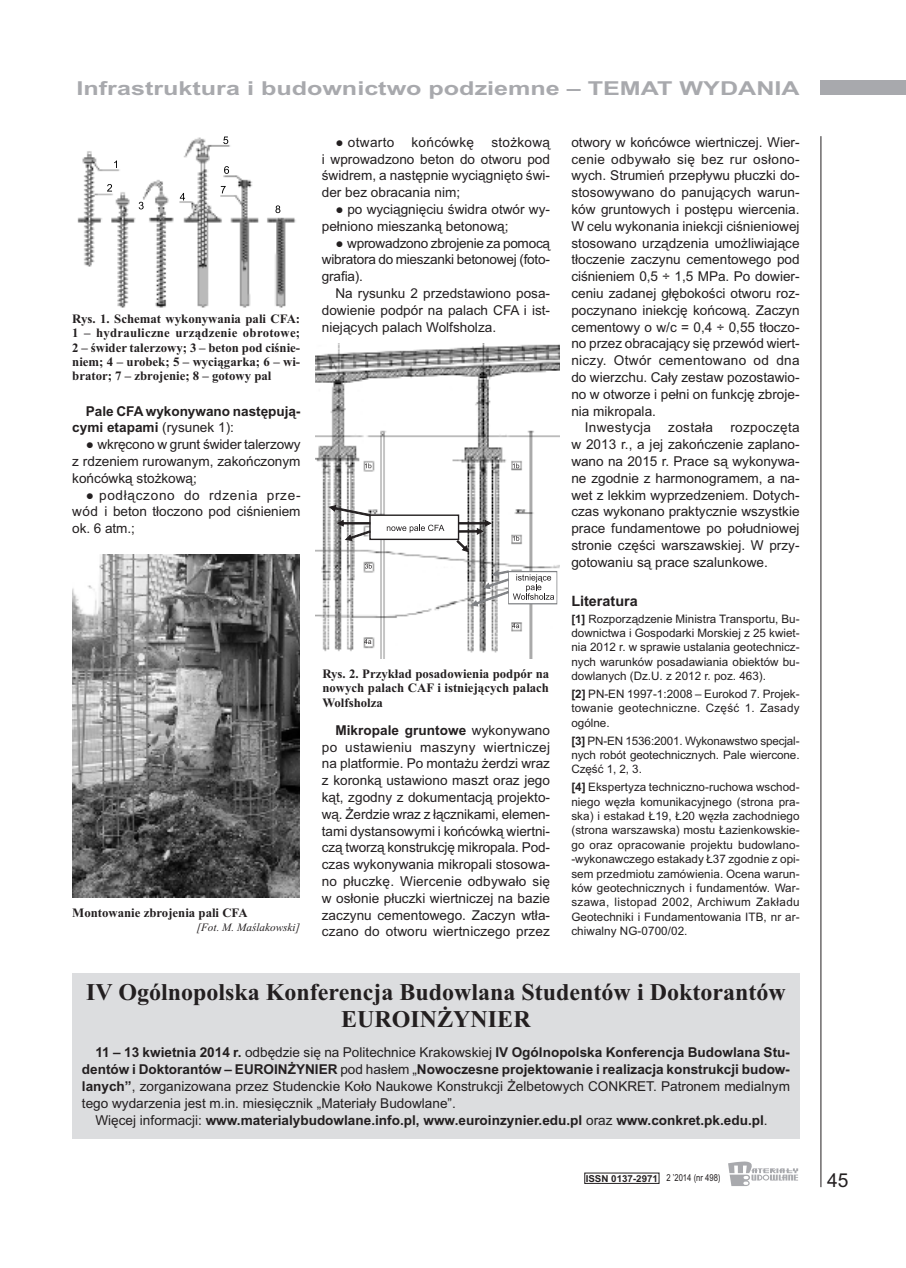
<style>
.page{position:relative;width:906px;height:1268px;background:#fff}
.page>*{position:absolute;margin:0;border:0;box-sizing:border-box;transform-origin:0 0}
.t1{font:700 24px/27.2px "Times New Roman";color:#231f20;text-align:center}
.t2{font:700 19.2px "Arial";color:#a8a9ad;scale:1.31 1}
.t3{font:19.2px "Arial";color:#231f20}
.t4{font:700 14.4px "Arial";color:#231f20}
.t5{font:13.65px/16.8px "Arial";color:#231f20;text-align:justify}
.t6{font:700 13.65px/16.8px "Arial";color:#231f20}
.t7{font:13.65px "Arial";letter-spacing:.02em;color:#231f20}
.t8{font:13.65px "Arial";letter-spacing:-.02em;color:#231f20}
.t9{font:700 12.75px/14.4px "Times New Roman";color:#231f20;text-align:justify}
.t10{font:11.7px/14.4px "Arial";color:#231f20;text-align:justify}
.t11{font:italic 11.25px "Times New Roman";color:#231f20}
.t12{font:700 9.6px "Arial";color:#231f20}
.s1{font-weight:400}
.s2{font-weight:700}
.s3{font-weight:700;font-size:11.55px}
.s4{font-size:11.55px}
</style>
<div class="page">
<div style="left:821px;top:81px;width:85px;height:14px;background:#a8a9ad"></div>
<hr style="left:820px;top:136px;width:1px;height:1050px;background:#231f20">
<svg style="left:728px;top:1161px;width:70px;height:24px"></svg>
<img style="left:77px;top:137px;width:219px;height:170px">
<svg style="left:114px;top:160px;width:3px;height:8px"></svg>
<svg style="left:107px;top:184px;width:5px;height:7px"></svg>
<svg style="left:139px;top:202px;width:5px;height:7px"></svg>
<svg style="left:180px;top:193px;width:5px;height:7px"></svg>
<svg style="left:223px;top:136px;width:5px;height:8px"></svg>
<svg style="left:224px;top:166px;width:5px;height:8px"></svg>
<svg style="left:221px;top:186px;width:5px;height:7px"></svg>
<svg style="left:275px;top:205px;width:5px;height:8px"></svg>
<img style="left:72px;top:554px;width:228px;height:343px">
<img style="left:315px;top:344px;width:244px;height:314px">
<div style="left:370px;top:515px;width:88px;height:24px;background:#fff"></div>
<div style="left:369px;top:514px;width:90px;height:26px;border:1px solid #231f20"></div>
<svg style="left:387px;top:524px;width:57px;height:8px"></svg>
<div style="left:508px;top:571px;width:51px;height:32px;background:#dbdbdc"></div>
<div style="left:508px;top:571px;width:49px;height:32px;background:#fff"></div>
<svg style="left:329px;top:505px;width:41px;height:35px"></svg>
<svg style="left:457px;top:540px;width:11px;height:11px"></svg>
<svg style="left:458px;top:520px;width:33px;height:14px"></svg>
<svg style="left:471px;top:570px;width:83px;height:36px"></svg>
<svg style="left:365px;top:463px;width:6px;height:5px"></svg>
<svg style="left:513px;top:463px;width:6px;height:5px"></svg>
<svg style="left:513px;top:536px;width:6px;height:4px"></svg>
<svg style="left:512px;top:623px;width:7px;height:5px"></svg>
<svg style="left:365px;top:563px;width:7px;height:5px"></svg>
<svg style="left:364px;top:639px;width:7px;height:5px"></svg>
<div style="left:72px;top:972px;width:727px;height:166px;background:#dcdddf"></div>
<p class="t2" style="left:77px;top:77px;width:553px">Infrastruktura i budownictwo podziemne – TEMAT WYDANIA</p>
<p class="t9" style="left:72px;top:311px;width:229px">Rys. 1. Schemat wykonywania pali CFA:<br>1 – hydrauliczne urządzenie obrotowe; 2 – świder talerzowy; 3 – beton pod ciśnie&shy;niem; 4 – urobek; 5 – wyciągarka; 6 – wi&shy;brator; 7 – zbrojenie; 8 – gotowy pal</p>
<p class="t6" style="left:72px;top:402px;width:230px;text-indent:14px">Pale CFA wykonywano następują&shy;cymi etapami <span class="s1">(rysunek 1):</span></p>
<p class="t5" style="left:72px;top:436px;width:230px;text-indent:13px">● wkręcono w grunt świder talerzowy z rdzeniem rurowanym, zakończonym końcówką stożkową;</p>
<p class="t5" style="left:72px;top:486px;width:230px;text-indent:13px">● podłączono do rdzenia prze&shy;wód i beton tłoczono pod ciśnieniem ok. 6 atm.;</p>
<p class="t9" style="left:72px;top:905px;width:177px">Montowanie zbrojenia pali CFA</p>
<p class="t11" style="left:197px;top:920px;width:105px">[Fot. M. Maślakowski]</p>
<p class="t7" style="left:335px;top:134px;width:60px">● otwarto</p>
<p class="t7" style="left:411px;top:134px;width:64px">końcówkę</p>
<p class="t5" style="left:322px;top:134px;width:230px;text-indent:169px">stożkową i wprowadzono beton do otworu pod świdrem, a następnie wyciągnięto świ&shy;der bez obracania nim;</p>
<p class="t5" style="left:322px;top:201px;width:230px;text-indent:13px">● po wyciągnięciu świdra otwór wy&shy;pełniono mieszanką betonową;</p>
<p class="t8" style="left:335px;top:235px;width:216px">● wprowadzono zbrojenie za pomocą</p>
<p class="t5" style="left:322px;top:251px;width:230px">wibratora do mieszanki betonowej (foto-</p>
<p class="t5" style="left:322px;top:268px;width:43px">grafia).</p>
<p class="t5" style="left:335px;top:285px;width:216px">Na rysunku 2 przedstawiono posa-</p>
<p class="t5" style="left:322px;top:301px;width:230px">dowienie podpór na palach CFA i ist-</p>
<p class="t5" style="left:322px;top:318px;width:176px">niejących palach Wolfsholza.</p>
<p class="t9" style="left:322px;top:666px;width:228px">Rys. 2. Przykład posadowienia podpór na nowych palach CAF i istniejących palach Wolfsholza</p>
<p class="t5" style="left:322px;top:721px;width:230px;text-indent:14px"><span class="s2">Mikropale gruntowe</span> wykonywano po ustawieniu maszyny wiertniczej na platformie. Po montażu żerdzi wraz z koronką ustawiono maszt oraz jego kąt, zgodny z dokumentacją projekto&shy;wą. Żerdzie wraz z łącznikami, elemen&shy;tami dystansowymi i końcówką wiertni&shy;czą tworzą konstrukcję mikropala. Pod&shy;czas wykonywania mikropali stosowa&shy;no płuczkę. Wiercenie odbywało się w osłonie płuczki wiertniczej na bazie zaczynu cementowego. Zaczyn wtła&shy;czano do otworu wiertniczego przez</p>
<p class="t5" style="left:571px;top:134px;width:230px">otwory w końcówce wiertniczej. Wier-</p>
<p class="t7" style="left:571px;top:151px;width:230px">cenie odbywało się bez rur osłono-</p>
<p class="t5" style="left:571px;top:167px;width:230px">wych. Strumień przepływu płuczki do-</p>
<p class="t5" style="left:571px;top:184px;width:230px">stosowywano do panujących warun-</p>
<p class="t5" style="left:571px;top:201px;width:230px">ków gruntowych i postępu wiercenia.</p>
<p class="t5" style="left:571px;top:218px;width:230px">W celu wykonania iniekcji ciśnieniowej</p>
<p class="t5" style="left:571px;top:234px;width:230px">stosowano urządzenia umożliwiające</p>
<p class="t5" style="left:571px;top:251px;width:230px">tłoczenie zaczynu cementowego pod</p>
<p class="t5" style="left:571px;top:268px;width:230px">ciśnieniem 0,5 ÷ 1,5 MPa. Po dowier-</p>
<p class="t5" style="left:571px;top:285px;width:230px">ceniu zadanej głębokości otworu roz-</p>
<p class="t5" style="left:571px;top:301px;width:230px">poczynano iniekcję końcową. Zaczyn</p>
<p class="t5" style="left:571px;top:318px;width:230px">cementowy o w/c = 0,4 ÷ 0,55 tłoczo-</p>
<p class="t5" style="left:571px;top:335px;width:230px">no przez obracający się przewód wiert-</p>
<p class="t7" style="left:571px;top:352px;width:230px">niczy. Otwór cementowano od dna</p>
<p class="t5" style="left:571px;top:369px;width:230px">do wierzchu. Cały zestaw pozostawio-</p>
<p class="t5" style="left:571px;top:385px;width:230px">no w otworze i pełni on funkcję zbroje-</p>
<p class="t5" style="left:571px;top:402px;width:86px">nia mikropala.</p>
<p class="t7" style="left:585px;top:419px;width:68px">Inwestycja</p>
<p class="t7" style="left:668px;top:419px;width:46px">została</p>
<p class="t5" style="left:571px;top:419px;width:230px;text-indent:159px">rozpoczęta w 2013 r., a jej zakończenie zaplano&shy;wano na 2015 r. Prace są wykonywa&shy;ne zgodnie z harmonogramem, a na&shy;wet z lekkim wyprzedzeniem. Dotych&shy;czas wykonano praktycznie wszystkie prace fundamentowe po południowej stronie części warszawskiej. W przy&shy;gotowaniu są prace szalunkowe.</p>
<p class="t4" style="left:571px;top:592px;width:68px">Literatura</p>
<p class="t10" style="left:571px;top:611px;width:230px"><span class="s3">[1]</span> <span class="s4">Ro</span>zporządzenie Ministra Transportu, Bu&shy;downictwa i Gospodarki Morskiej z 25 kwiet&shy;nia 2012 r. w sprawie ustalania geotechnicz&shy;nych warunków posadawiania obiektów bu&shy;dowlanych (Dz.U. z 2012 r. poz. 463).</p>
<p class="t10" style="left:571px;top:686px;width:230px"><span class="s2">[2]</span> PN-EN 1997-1:2008 – Eurokod 7. Projek&shy;towanie geotechniczne. Część 1. Zasady ogólne.</p>
<p class="t10" style="left:571px;top:733px;width:230px"><span class="s2">[3]</span> PN-EN 1536:2001. Wykonawstwo specjal&shy;nych robót geotechnicznych. Pale wiercone.<br>Część 1, 2, 3.</p>
<p class="t10" style="left:571px;top:779px;width:230px"><span class="s2">[4]</span> Ekspertyza techniczno-ruchowa wschod&shy;niego węzła komunikacyjnego (strona pra&shy;ska) i estakad Ł19, Ł20 węzła zachodniego (strona warszawska) mostu Łazienkowskie&shy;go oraz opracowanie projektu budowlano--wykonawczego estakady Ł37 zgodnie z opi&shy;sem przedmiotu zamówienia. Ocena warun&shy;ków geotechnicznych i fundamentów. War&shy;szawa, listopad 2002, Archiwum Zakładu Geotechniki i Fundamentowania ITB, nr ar&shy;chiwalny NG-0700/02.</p>
<p class="t1" style="left:86px;top:977px;width:701px">IV Ogólnopolska Konferencja Budowlana Studentów i Doktorantów<br>EUROINŻYNIER</p>
<p class="t6" style="left:95px;top:1044px;width:696px">11 – 13 kwietnia 2014 r. <span class="s1">odbędzie się na Politechnice Krakowskiej</span> IV Ogólnopolska Konferencja Budowlana Stu-</p>
<p class="t6" style="left:82px;top:1060px;width:709px">dentów i Doktorantów – EUROINŻYNIER <span class="s1">pod hasłem „</span>Nowoczesne projektowanie i realizacja konstrukcji budow-</p>
<p class="t5" style="left:82px;top:1077px;width:709px"><span class="s2">lanych”</span>, zorganizowana przez Studenckie Koło Naukowe Konstrukcji Żelbetowych CONKRET. Patronem medialnym</p>
<p class="t5" style="left:82px;top:1094px;width:375px">tego wydarzenia jest m.in. miesięcznik „Materiały Budowlane”.</p>
<p class="t6" style="left:95px;top:1111px;width:674px"><span class="s1">Więcej informacji:</span> www.materialybudowlane.info.pl, www.euroinzynier.edu.pl <span class="s1">oraz</span> www.conkret.pk.edu.pl<span class="s1">.</span></p>
<p class="t12" style="left:586px;top:1172px;width:136px">ISSN 0137-2971 <span class="s1">2 ’2014 (nr 498)</span></p>
<p class="t3" style="left:827px;top:1168px;width:23px">45</p>
</div>
